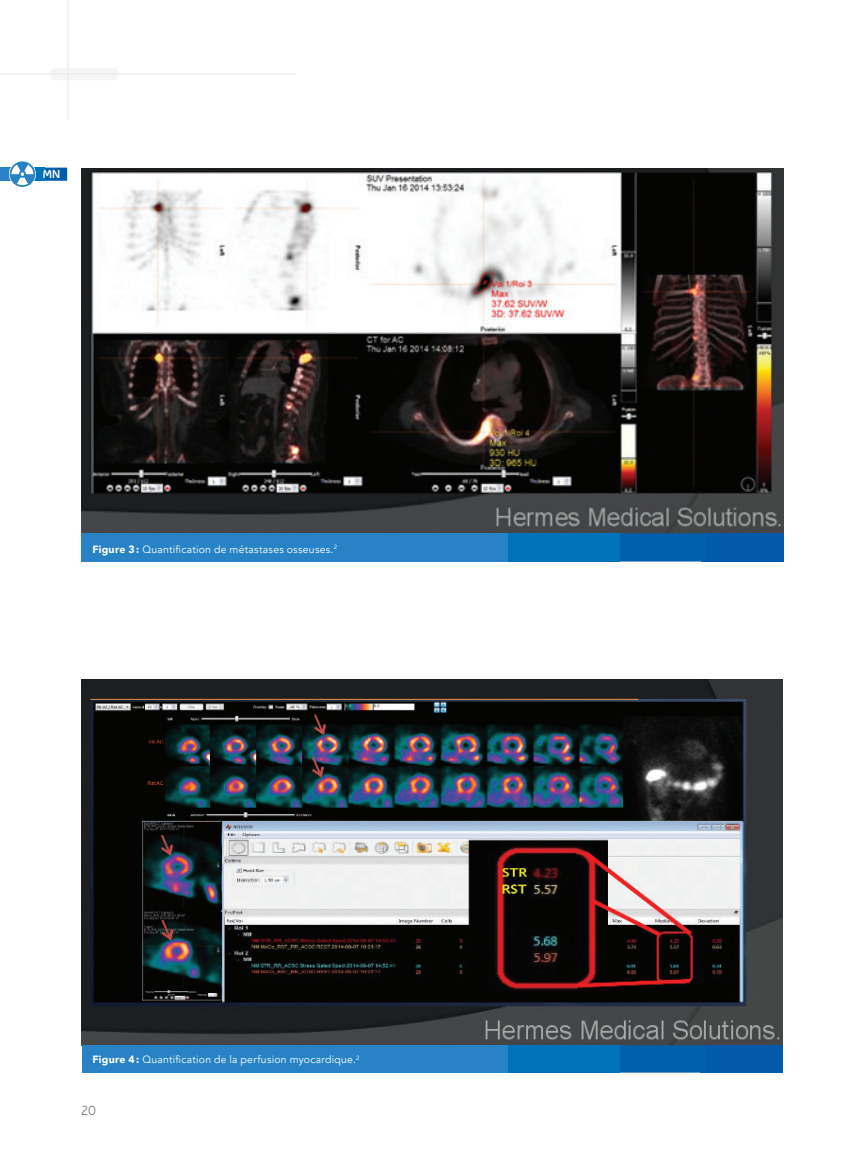
<style>
.page{position:relative;width:864px;height:1175px;background:#fff}
.page>*{position:absolute;margin:0;border:0;box-sizing:border-box;transform-origin:0 0}
.t1{font:500 12px "Nevo";color:#797c81}
.t2{font:10.5px "Avenir";letter-spacing:.02em;color:#fff}
.t3{font:700 10.5px "Nevo";color:#fff}
.s1{font-weight:900}
</style>
<div class="page">
<svg style="left:0;top:161px;width:67px;height:26px"></svg>
<img style="left:82px;top:168px;width:701px;height:365px">
<img style="left:81px;top:680px;width:702px;height:365px">
<div style="left:701px;top:1045px;width:82px;height:27px;background:#015aaa"></div>
<div style="left:620px;top:1045px;width:81px;height:27px;background:#0160ae"></div>
<div style="left:155px;top:1045px;width:465px;height:27px;background:#0073bc"></div>
<div style="left:82px;top:1045px;width:426px;height:27px;background:#2783c5"></div>
<div style="left:701px;top:533px;width:82px;height:28px;background:#015aaa"></div>
<div style="left:620px;top:533px;width:81px;height:28px;background:#0160ae"></div>
<div style="left:155px;top:533px;width:465px;height:28px;background:#0073bc"></div>
<div style="left:82px;top:533px;width:426px;height:28px;background:#2783c5"></div>
<svg style="left:0;top:0;width:296px;height:120px"></svg>
<hr style="left:50px;top:73px;width:69px;height:1px;background:#797c81">
<p class="t3" style="left:43px;top:168px;width:19px">MN</p>
<p class="t2" style="left:92px;top:542px;width:246px"><span class="s1">Figure 3:</span> Quantification de métastases osseuses.<sup>2</sup></p>
<p class="t2" style="left:92px;top:1053px;width:269px"><span class="s1">Figure 4:</span> Quantification de la perfusion myocardique.<sup>2</sup></p>
<p class="t1" style="left:81px;top:1103px;width:16px">20</p>
</div>
